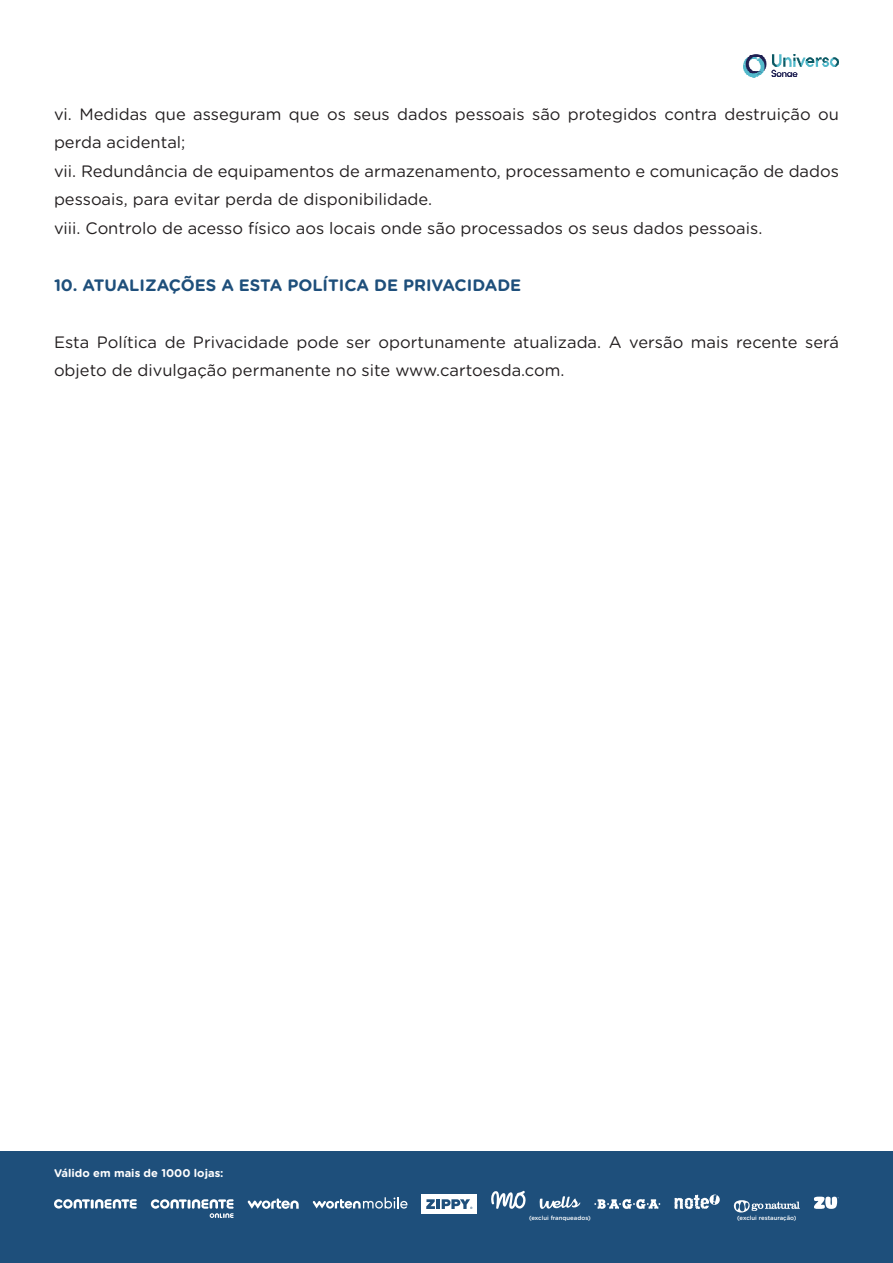
<style>
.page{position:relative;width:893px;height:1263px;background:#fff}
.page>*{position:absolute;margin:0;border:0;box-sizing:border-box;transform-origin:0 0}
.t1{font:16.5px/28.5px "Gotham Rounded";color:#231f20}
.t2{font:700 16.5px "Gotham Rounded";color:#1e4f7b}
.t3{font:700 11.1px "Gotham Rounded";color:#fff}
.t4{font:500 6px "Gotham Rounded";color:#fff}
</style>
<div class="page">
<img style="left:744px;top:54px;width:95px;height:24px">
<div style="left:0;top:1151px;width:893px;height:112px;background:#1e4f7b"></div>
<svg style="left:539px;top:1196px;width:41px;height:13px"></svg>
<svg style="left:151px;top:1199px;width:83px;height:19px"></svg>
<svg style="left:54px;top:1199px;width:83px;height:9px"></svg>
<svg style="left:594px;top:1199px;width:66px;height:10px"></svg>
<div style="left:422px;top:1194px;width:55px;height:20px;background:#fff"></div>
<svg style="left:426px;top:1199px;width:46px;height:10px"></svg>
<svg style="left:491px;top:1190px;width:35px;height:19px"></svg>
<svg style="left:674px;top:1194px;width:46px;height:15px"></svg>
<svg style="left:248px;top:1198px;width:51px;height:11px"></svg>
<svg style="left:313px;top:1197px;width:94px;height:11px"></svg>
<svg style="left:734px;top:1200px;width:66px;height:12px"></svg>
<svg style="left:814px;top:1196px;width:25px;height:13px"></svg>
<p class="t1" style="left:54px;top:99px;width:786px">vi. Medidas que asseguram que os seus dados pessoais são protegidos contra destruição ou perda acidental;<br>vii. Redundância de equipamentos de armazenamento, processamento e comunicação de dados pessoais, para evitar perda de disponibilidade.<br>viii. Controlo de acesso físico aos locais onde são processados os seus dados pessoais.</p>
<p class="t2" style="left:54px;top:273px;width:469px">10. ATUALIZAÇÕES A ESTA POLÍTICA DE PRIVACIDADE</p>
<p class="t1" style="left:54px;top:327px;width:786px">Esta Política de Privacidade pode ser oportunamente atualizada. A versão mais recente será objeto de divulgação permanente no site www.cartoesda.com.</p>
<p class="t3" style="left:54px;top:1165px;width:171px">Válido em mais de 1000 lojas:</p>
<p class="t4" style="left:529px;top:1213px;width:63px">(exclui franqueados)</p>
<p class="t4" style="left:737px;top:1213px;width:61px">(exclui restauração)</p>
</div>
